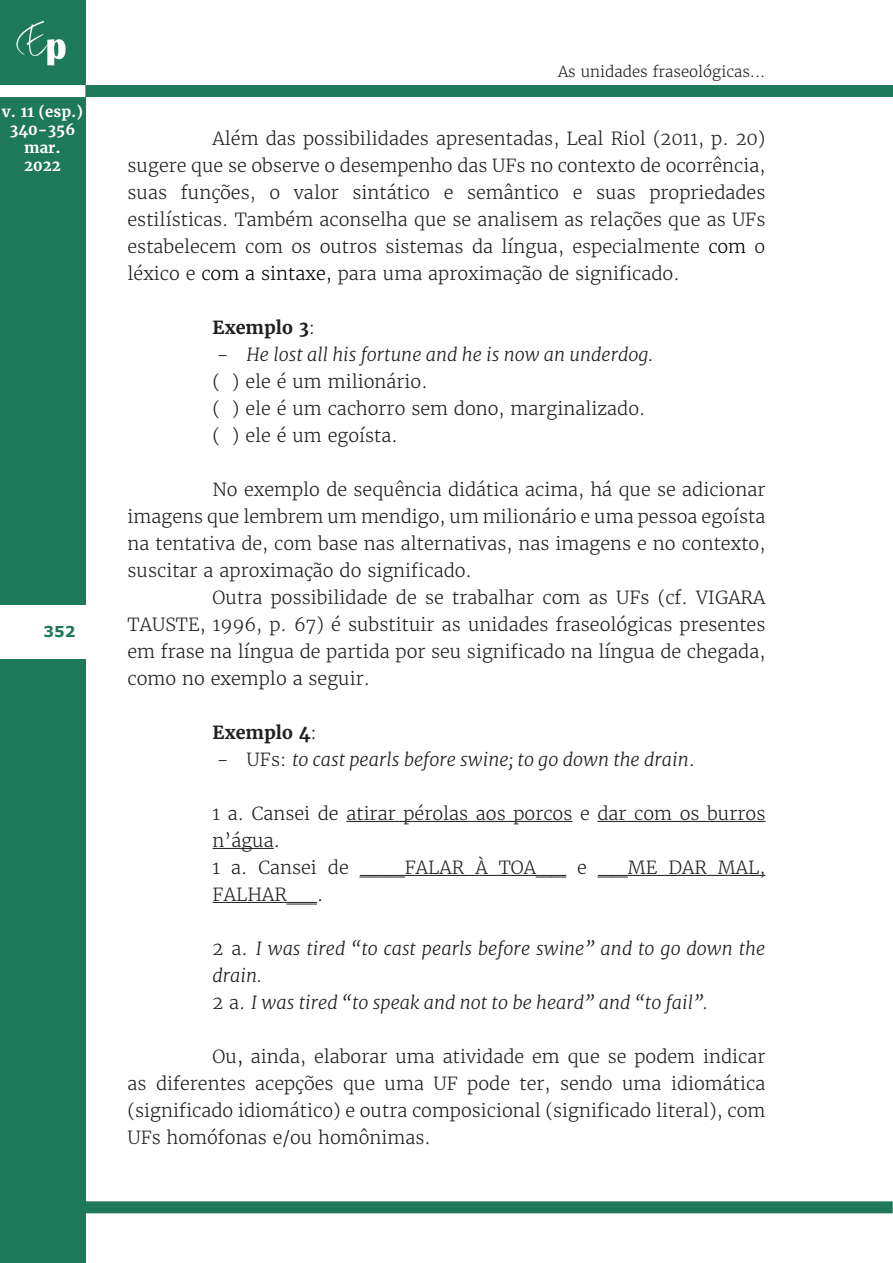
<style>
.page{position:relative;width:893px;height:1263px;background:#fff}
.page>*{position:absolute;margin:0;border:0;box-sizing:border-box;transform-origin:0 0}
.Corpo_do_artigo{font:300 18px/27px "Merriweather";color:#231f20;text-align:justify}
.Excerto{font:italic 300 18px/27px "Merriweather";color:#231f20}
.Excerto-2{font:300 18px/27px "Merriweather";color:#231f20}
.Excerto-3{font:700 18px "Merriweather";color:#231f20}
.t1{font:300 15px "Merriweather";color:#231f20}
.t2{font:700 15px/18px "Merriweather";color:#fff;text-align:center}
.t3{font:700 15px "Verdana";color:#1e785a}
.s1{color:#000}
.s2{font-weight:300}
.s3{font-style:normal}
</style>
<div class="page">
<div style="left:0;top:0;width:85px;height:1263px;background:#1e785a"></div>
<img style="left:16px;top:21px;width:50px;height:45px">
<div style="left:85px;top:85px;width:808px;height:12px;background:#1e785a"></div>
<div style="left:0;top:85px;width:85px;height:12px;background:#fff"></div>
<div style="left:0;top:605px;width:85px;height:53px;background:#fff"></div>
<div style="left:84px;top:1201px;width:809px;height:12px;background:#1e785a"></div>
<hr style="left:346px;top:821px;width:226px;height:1px;background:#231f20">
<hr style="left:597px;top:821px;width:168px;height:1px;background:#231f20">
<hr style="left:213px;top:848px;width:61px;height:1px;background:#231f20">
<hr style="left:360px;top:875px;width:206px;height:1px;background:#231f20">
<hr style="left:598px;top:875px;width:167px;height:1px;background:#231f20">
<hr style="left:213px;top:902px;width:104px;height:1px;background:#231f20">
<p class="t2" style="left:2px;top:103px;width:83px">v. 11 (esp.)<br>340-356 mar.<br>2022</p>
<p class="t3" style="left:44px;top:622px;width:33px">352</p>
<p class="t1" style="left:558px;top:62px;width:209px">As unidades fraseológicas...</p>
<p class="Corpo_do_artigo" style="left:128px;top:125px;width:639px;text-indent:85px">Além das possibilidades apresentadas, Leal Riol (2011, p. 20) sugere que se observe o desempenho das UFs no contexto de ocorrência, suas funções, o valor sintático e semântico e suas propriedades estilísticas. Também aconselha que se analisem as relações que as UFs estabelecem com os outros sistemas da língua, especialmente <span class="s1">com</span> o léxico e <span class="s1">com a sintaxe,</span> para uma aproximação de significado.</p>
<p class="Excerto-3" style="left:213px;top:316px;width:104px">Exemplo 3<span class="s2">:</span></p>
<p class="Excerto" style="left:217px;top:341px;width:438px"><span class="s3">-</span> He lost all his fortune and he is now an underdog.</p>
<p class="Excerto-2" style="left:213px;top:368px;width:216px">( ) ele é um milionário.</p>
<p class="Excerto-2" style="left:213px;top:395px;width:434px">( ) ele é um cachorro sem dono, marginalizado.</p>
<p class="Excerto-2" style="left:213px;top:422px;width:187px">( ) ele é um egoísta.</p>
<p class="Corpo_do_artigo" style="left:128px;top:476px;width:639px;text-indent:85px">No exemplo de sequência didática acima, há que se adicionar imagens que lembrem um mendigo, um milionário e uma pessoa egoísta na tentativa de, com base nas alternativas, nas imagens e no contexto, suscitar a aproximação do significado.</p>
<p class="Corpo_do_artigo" style="left:128px;top:584px;width:639px;text-indent:85px">Outra possibilidade de se trabalhar com as UFs (cf. VIGARA TAUSTE, 1996, p. 67) é substituir as unidades fraseológicas presentes em frase na língua de partida por seu significado na língua de chegada, como no exemplo a seguir.</p>
<p class="Excerto-3" style="left:213px;top:721px;width:106px">Exemplo 4<span class="s2">:</span></p>
<p class="Excerto" style="left:217px;top:746px;width:480px"><span class="s3">- UFs:</span> to cast pearls before swine; to go down the drain<span class="s3">.</span></p>
<p class="Excerto-2" style="left:213px;top:800px;width:554px">1 a. Cansei de atirar pérolas aos porcos e dar com os burros n’água.</p>
<p class="Excerto-2" style="left:213px;top:854px;width:554px">1 a. Cansei de ___FALAR À TOA__ e __ME DAR MAL,<br>FALHAR__.</p>
<p class="Excerto" style="left:213px;top:935px;width:554px"><span class="s3">2 a.</span> I was tired “to cast pearls before swine” and to go down the drain.</p>
<p class="Excerto" style="left:213px;top:989px;width:497px"><span class="s3">2 a.</span> I was tired “to speak and not to be heard” and “to fail”.</p>
<p class="Corpo_do_artigo" style="left:128px;top:1043px;width:639px;text-indent:85px">Ou<span class="s1">,</span> ainda, elaborar uma atividade em que se podem indicar as diferentes acepções que uma UF pode ter, sendo uma idiomática (significado idiomático) e outra composicional (significado literal), com UFs homófonas e/ou homônimas.</p>
</div>
